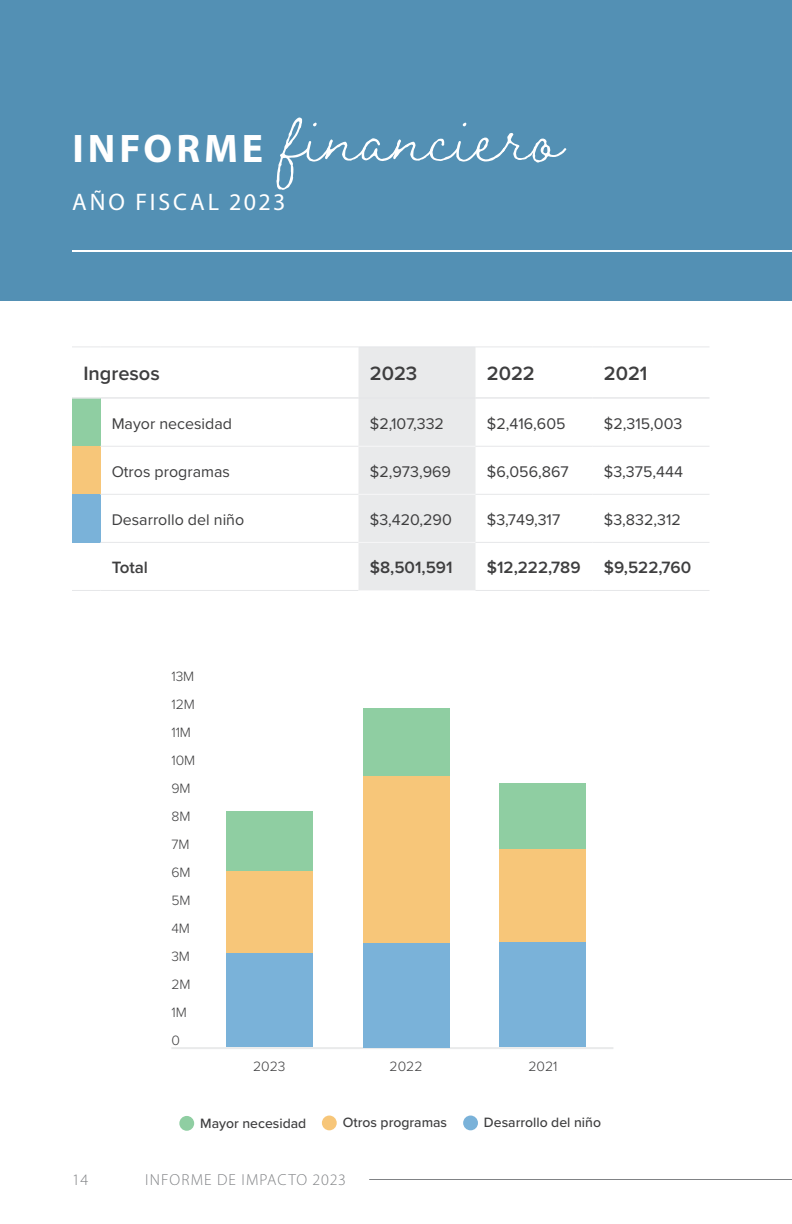
<style>
.page{position:relative;width:792px;height:1224px;background:#fff}
.page>*{position:absolute;margin:0;border:0;box-sizing:border-box;transform-origin:0 0}
.Headline_2{font:110px "Braisetto";color:#fff}
.Headline_5{font:700 40px "Myriad Pro";letter-spacing:.1em;color:#fff}
.Headline_4{font:24px "Myriad Pro";letter-spacing:.12em;color:#fff}
.Body_Text{font:600 20px "Proxima Nova";color:#3e3e3f}
.Body_Text-2{font:600 17px "Proxima Nova";color:#3e3e3f}
.Body_Text-3{font:16px "Proxima Nova";color:#3e3e3f}
.t1{font:300 16px "Myriad Pro";letter-spacing:.07em;color:#808285}
.t2{font:500 14px "Proxima Nova";color:#3e3e3f}
.t3{font:300 14px "Proxima Nova";color:#3e3e3f}
</style>
<div class="page">
<hr style="left:369px;top:1179px;width:423px;height:1px;background:#808285">
<div style="left:0;top:0;width:792px;height:300px;background:#5390b4"></div>
<hr style="left:72px;top:250px;width:720px;height:2px;background:#fff">
<svg style="left:72px;top:346px;width:638px;height:245px"></svg>
<hr style="left:100px;top:590px;width:259px;height:1px;background:#e6e7e9">
<hr style="left:359px;top:590px;width:117px;height:1px;background:#f7f7f8">
<hr style="left:476px;top:590px;width:117px;height:1px;background:#e6e7e9">
<hr style="left:593px;top:590px;width:117px;height:1px;background:#e6e7e9">
<hr style="left:171px;top:1047px;width:442px;height:2px;background:#e9eaeb">
<div style="left:500px;top:942px;width:86px;height:105px;background:#7ab2d9"></div>
<div style="left:500px;top:848px;width:86px;height:94px;background:#f7c679"></div>
<div style="left:500px;top:783px;width:86px;height:65px;background:#8fcea2"></div>
<div style="left:363px;top:943px;width:86px;height:104px;background:#7ab2d9"></div>
<div style="left:363px;top:776px;width:86px;height:167px;background:#f7c679"></div>
<div style="left:363px;top:708px;width:86px;height:68px;background:#8fcea2"></div>
<div style="left:226px;top:952px;width:87px;height:95px;background:#7ab2d9"></div>
<div style="left:226px;top:871px;width:87px;height:81px;background:#f7c679"></div>
<div style="left:226px;top:811px;width:87px;height:60px;background:#8fcea2"></div>
<div style="left:179px;top:1116px;width:15px;height:15px;background:#8fcea2;border-radius:50%"></div>
<div style="left:322px;top:1116px;width:15px;height:14px;background:#f7c679;border-radius:50%"></div>
<div style="left:463px;top:1116px;width:15px;height:14px;background:#7ab2d9;border-radius:50%"></div>
<p class="Headline_2" style="left:282px;top:67px;width:282px">financiero</p>
<p class="Headline_5" style="left:72px;top:122px;width:192px">INFORME</p>
<p class="Headline_4" style="left:72px;top:187px;width:215px">AÑO FISCAL 2023</p>
<p class="Body_Text" style="left:83px;top:359px;width:78px">Ingresos</p>
<p class="Body_Text" style="left:370px;top:359px;width:49px">2023</p>
<p class="Body_Text" style="left:487px;top:359px;width:50px">2022</p>
<p class="Body_Text" style="left:604px;top:359px;width:45px">2021</p>
<p class="Body_Text-3" style="left:112px;top:411px;width:122px">Mayor necesidad</p>
<p class="Body_Text-3" style="left:370px;top:411px;width:76px">$2,107,332</p>
<p class="Body_Text-3" style="left:487px;top:411px;width:80px">$2,416,605</p>
<p class="Body_Text-3" style="left:604px;top:411px;width:80px">$2,315,003</p>
<p class="Body_Text-3" style="left:112px;top:459px;width:120px">Otros programas</p>
<p class="Body_Text-3" style="left:370px;top:459px;width:83px">$2,973,969</p>
<p class="Body_Text-3" style="left:487px;top:459px;width:83px">$6,056,867</p>
<p class="Body_Text-3" style="left:604px;top:459px;width:81px">$3,375,444</p>
<p class="Body_Text-3" style="left:112px;top:507px;width:134px">Desarrollo del niño</p>
<p class="Body_Text-3" style="left:370px;top:507px;width:84px">$3,420,290</p>
<p class="Body_Text-3" style="left:487px;top:507px;width:75px">$3,749,317</p>
<p class="Body_Text-3" style="left:604px;top:507px;width:79px">$3,832,312</p>
<p class="Body_Text-2" style="left:112px;top:555px;width:38px">Total</p>
<p class="Body_Text-2" style="left:370px;top:555px;width:84px">$8,501,591</p>
<p class="Body_Text-2" style="left:487px;top:555px;width:95px">$12,222,789</p>
<p class="Body_Text-2" style="left:604px;top:555px;width:89px">$9,522,760</p>
<p class="t3" style="left:171px;top:665px;width:24px">13M</p>
<p class="t3" style="left:171px;top:693px;width:25px">12M</p>
<p class="t3" style="left:171px;top:721px;width:21px">11M</p>
<p class="t3" style="left:171px;top:749px;width:25px">10M</p>
<p class="t3" style="left:171px;top:777px;width:21px">9M</p>
<p class="t3" style="left:171px;top:805px;width:21px">8M</p>
<p class="t3" style="left:171px;top:833px;width:20px">7M</p>
<p class="t3" style="left:171px;top:861px;width:21px">6M</p>
<p class="t3" style="left:171px;top:889px;width:21px">5M</p>
<p class="t3" style="left:171px;top:917px;width:20px">4M</p>
<p class="t3" style="left:171px;top:945px;width:20px">3M</p>
<p class="t3" style="left:171px;top:973px;width:21px">2M</p>
<p class="t3" style="left:171px;top:1001px;width:17px">1M</p>
<p class="t3" style="left:171px;top:1029px;width:10px">0</p>
<p class="t3" style="left:253px;top:1056px;width:34px">2023</p>
<p class="t3" style="left:390px;top:1056px;width:34px">2022</p>
<p class="t3" style="left:528px;top:1056px;width:31px">2021</p>
<p class="t2" style="left:200px;top:1113px;width:108px">Mayor necesidad</p>
<p class="t2" style="left:343px;top:1112px;width:106px">Otros programas</p>
<p class="t2" style="left:484px;top:1112px;width:119px">Desarrollo del niño</p>
<p class="t1" style="left:72px;top:1170px;width:18px">14</p>
<p class="t1" style="left:145px;top:1170px;width:202px">INFORME DE IMPACTO 2023</p>
</div>
